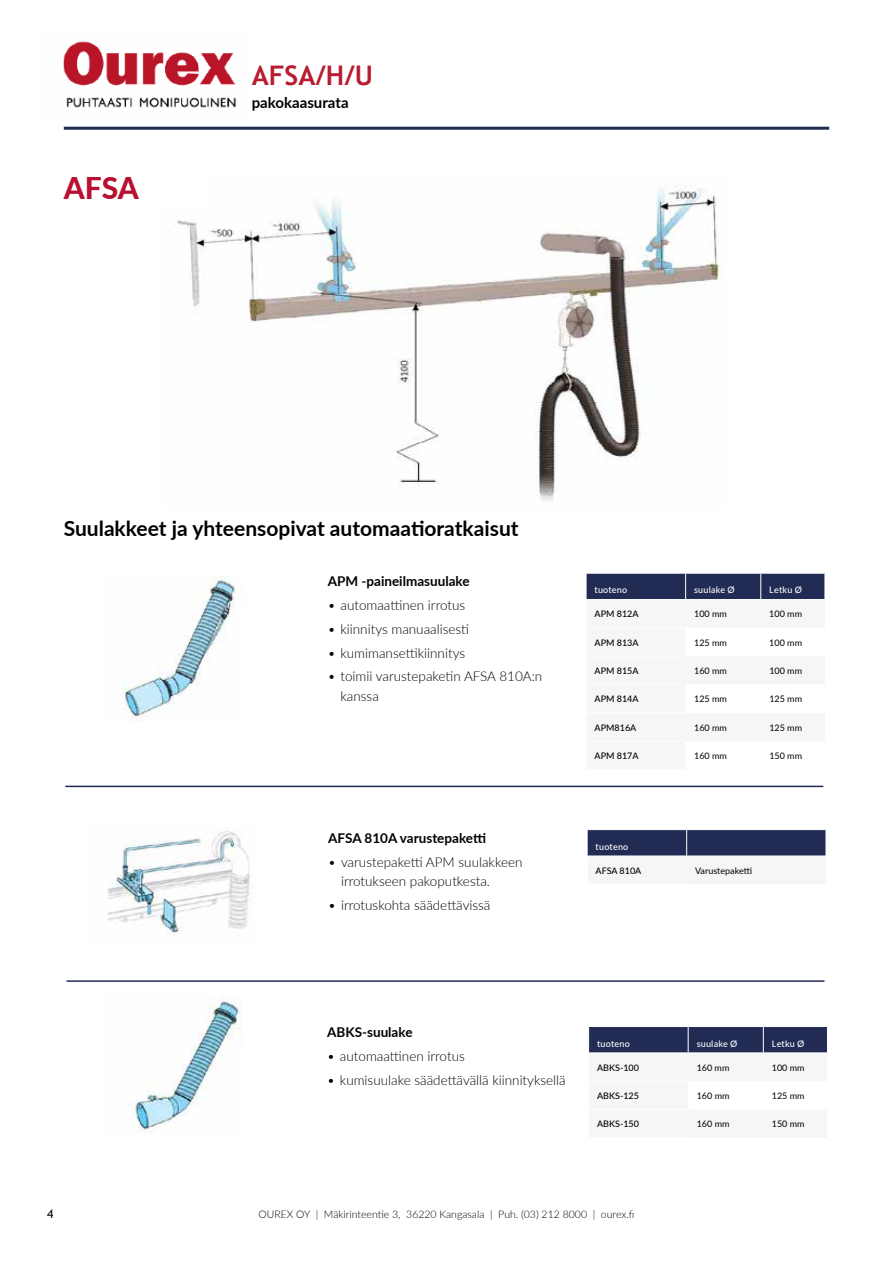
<style>
.page{position:relative;width:893px;height:1263px;background:#fff}
.page>*{position:absolute;margin:0;border:0;box-sizing:border-box;transform-origin:0 0}
.t1{font:800 30px "Lato";color:#b81031}
.t2{font:700 27px "Trebuchet MS";color:#b91c30}
.t3{font:700 21px "Lato";color:#000}
.t4{font:700 15px "Lato";color:#000}
.t5{font:300 13.5px/19.5px "Lato";color:#000}
.t6{font:700 13.5px "Lato";color:#000}
.t7{font:12px "Trebuchet MS";color:#000}
.t8{font:300 10.5px "Lato";color:#000}
.t9{font:9px "Lato";color:#000}
.t10{font:500 9px "Lato";color:#000}
.t11{font:500 9px "Lato";letter-spacing:.025em;color:#fff}
</style>
<div class="page">
<hr style="left:64px;top:127px;width:765px;height:3px;background:#212b54">
<img style="left:63px;top:41px;width:174px;height:67px">
<img style="left:177px;top:186px;width:544px;height:315px">
<div style="left:111px;top:172px;width:100px;height:34px;background:#fff"></div>
<svg style="left:587px;top:830px;width:239px;height:26px"></svg>
<div style="left:586px;top:573px;width:239px;height:26px;background:#212b54"></div>
<div style="left:588px;top:1026px;width:239px;height:26px;background:#212b54"></div>
<hr style="left:65px;top:786px;width:758px;height:1px;background:#212b54">
<hr style="left:67px;top:980px;width:757px;height:2px;background:#212b54">
<img style="left:123px;top:575px;width:120px;height:146px">
<img style="left:107px;top:831px;width:144px;height:104px">
<img style="left:129px;top:995px;width:113px;height:139px">
<h1 class="t1" style="left:64px;top:166px;width:77px">AFSA</h1>
<h2 class="t2" style="left:252px;top:59px;width:123px">AFSA/H/U</h2>
<p class="t4" style="left:252px;top:91px;width:98px">pakokaasurata</p>
<h3 class="t3" style="left:64px;top:513px;width:456px">Suulakkeet ja yhteensopivat automaatioratkaisut</h3>
<p class="t6" style="left:328px;top:571px;width:143px">APM -paineilmasuulake</p>
<p class="t5" style="left:328px;top:595px;width:139px">• automaattinen irrotus</p>
<p class="t5" style="left:328px;top:619px;width:143px">• kiinnitys manuaalisesti</p>
<p class="t5" style="left:328px;top:642px;width:139px">• kumimansettikiinnitys</p>
<p class="t5" style="left:340px;top:666px;width:203px;text-indent:-13px">• toimii varustepaketin AFSA 810A:n kanssa</p>
<p class="t6" style="left:328px;top:828px;width:159px">AFSA 810A varustepaketti</p>
<p class="t5" style="left:341px;top:851px;width:183px;text-indent:-13px">• varustepaketti APM suulakkeen irrotukseen pakoputkesta.</p>
<p class="t5" style="left:328px;top:895px;width:164px">• irrotuskohta säädettävissä</p>
<p class="t11" style="left:595px;top:583px;width:34px">tuoteno</p>
<p class="t11" style="left:694px;top:583px;width:42px">suulake Ø</p>
<p class="t11" style="left:769px;top:583px;width:34px">Letku Ø</p>
<p class="t10" style="left:595px;top:608px;width:46px">APM 812A</p>
<p class="t9" style="left:694px;top:608px;width:34px">100 mm</p>
<p class="t9" style="left:769px;top:608px;width:34px">100 mm</p>
<p class="t10" style="left:595px;top:636px;width:46px">APM 813A</p>
<p class="t9" style="left:694px;top:636px;width:34px">125 mm</p>
<p class="t9" style="left:769px;top:636px;width:34px">100 mm</p>
<p class="t10" style="left:595px;top:664px;width:46px">APM 815A</p>
<p class="t9" style="left:694px;top:664px;width:34px">160 mm</p>
<p class="t9" style="left:769px;top:664px;width:34px">100 mm</p>
<p class="t10" style="left:595px;top:692px;width:46px">APM 814A</p>
<p class="t9" style="left:694px;top:692px;width:34px">125 mm</p>
<p class="t9" style="left:769px;top:692px;width:34px">125 mm</p>
<p class="t10" style="left:595px;top:721px;width:43px">APM816A</p>
<p class="t9" style="left:694px;top:721px;width:34px">160 mm</p>
<p class="t9" style="left:769px;top:721px;width:34px">125 mm</p>
<p class="t10" style="left:595px;top:749px;width:46px">APM 817A</p>
<p class="t9" style="left:694px;top:749px;width:34px">160 mm</p>
<p class="t9" style="left:769px;top:749px;width:34px">150 mm</p>
<p class="t11" style="left:596px;top:840px;width:34px">tuoteno</p>
<p class="t10" style="left:596px;top:864px;width:47px">AFSA 810A</p>
<p class="t9" style="left:695px;top:864px;width:58px">Varustepaketti</p>
<p class="t6" style="left:327px;top:1022px;width:87px">ABKS-suulake</p>
<p class="t5" style="left:327px;top:1046px;width:139px">• automaattinen irrotus</p>
<p class="t5" style="left:327px;top:1069px;width:240px">• kumisuulake säädettävällä kiinnityksellä</p>
<p class="t11" style="left:597px;top:1037px;width:34px">tuoteno</p>
<p class="t11" style="left:697px;top:1037px;width:42px">suulake Ø</p>
<p class="t11" style="left:772px;top:1037px;width:34px">Letku Ø</p>
<p class="t10" style="left:597px;top:1061px;width:43px">ABKS-100</p>
<p class="t9" style="left:697px;top:1061px;width:34px">160 mm</p>
<p class="t9" style="left:772px;top:1061px;width:34px">100 mm</p>
<p class="t10" style="left:597px;top:1089px;width:43px">ABKS-125</p>
<p class="t9" style="left:697px;top:1089px;width:34px">160 mm</p>
<p class="t9" style="left:772px;top:1089px;width:34px">125 mm</p>
<p class="t10" style="left:597px;top:1117px;width:43px">ABKS-150</p>
<p class="t9" style="left:697px;top:1117px;width:34px">160 mm</p>
<p class="t9" style="left:772px;top:1117px;width:34px">150 mm</p>
<p class="t7" style="left:47px;top:1207px;width:8px">4</p>
<p class="t8" style="left:258px;top:1207px;width:378px">OUREX OY | Mäkirinteentie 3, 36220 Kangasala | Puh. (03) 212 8000 | ourex.fi</p>
</div>
